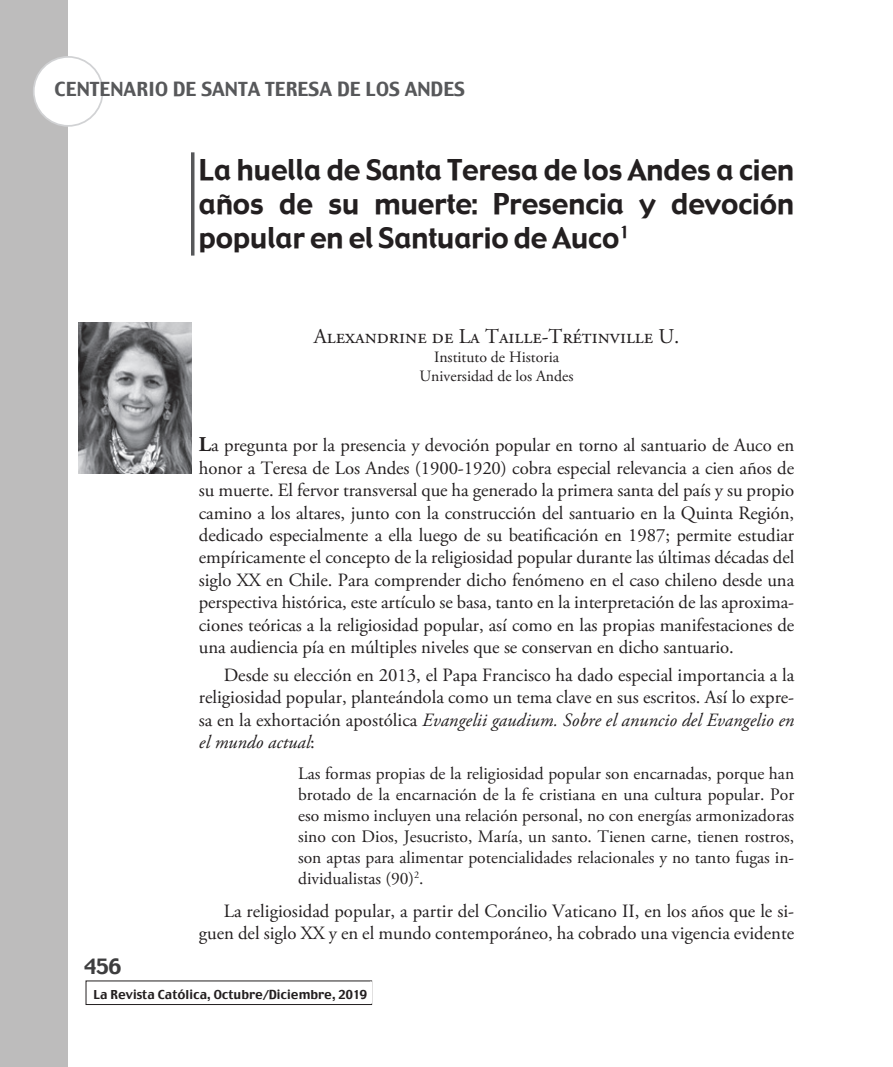
<style>
.page{position:relative;width:893px;height:1067px;background:#fff}
.page>*{position:absolute;margin:0;border:0;box-sizing:border-box;transform-origin:0 0}
.Cuerpo{font:28px/33.6px "Gadget";color:#231f20;text-align:justify}
.Cuerpo-2{font:21px "Adobe Garamond Pro";color:#231f20}
.t1{font:21px "Charcoal";color:#3e3e3f}
.t2{font:19.25px "Charcoal";color:#57585a}
.Cuerpo-3{font:18.72px/22.4px "Adobe Garamond Pro";letter-spacing:-.005em;color:#231f20;text-align:justify}
.Cuerpo-4{font:17.5px/21px "Adobe Garamond Pro";color:#231f20;text-align:justify}
.Cuerpo-5{font:15.75px "Adobe Garamond Pro";color:#231f20}
.t3{font:12.25px "Charcoal";color:#231f20}
.s1{font-weight:700;font-size:21px}
.s2{font-style:italic}
.s3{color:#fff}
</style>
<div class="page">
<div style="left:0;top:0;width:68px;height:1067px;background:#bdbcbc"></div>
<div style="left:86px;top:980px;width:286px;height:25px;border:1px solid #231f20"></div>
<hr style="left:370px;top:981px;width:2px;height:22px;background:#fff">
<div style="left:34px;top:57px;width:69px;height:69px;background:#fff;border-radius:50%"></div>
<div style="left:33px;top:56px;width:71px;height:71px;border:2px solid #d1d2d4;border-radius:50%"></div>
<hr style="left:191px;top:152px;width:3px;height:103px;background:#57585a">
<img style="left:78px;top:322px;width:114px;height:152px">
<p class="t2" style="left:55px;top:76px;width:412px">CENTENARIO DE SANTA TERESA DE LOS ANDES</p>
<p class="Cuerpo" style="left:199px;top:155px;width:597px">La huella de Santa Teresa de los Andes a cien años de su muerte: Presencia y devoción popular en el Santuario de Auco<sup>1</sup></p>
<p class="Cuerpo-2" style="left:314px;top:324px;width:367px">Alexandrine de La Taille-Trétinville U.</p>
<p class="Cuerpo-5" style="left:434px;top:347px;width:127px">Instituto de Historia</p>
<p class="Cuerpo-5" style="left:420px;top:366px;width:155px">Universidad de los Andes</p>
<p class="Cuerpo-3" style="left:199px;top:434px;width:597px"><span class="s1">L</span>a pregunta por la presencia y devoción popular en torno al santuario de Auco en honor a Teresa de Los Andes (1900-1920) cobra especial relevancia a cien años de su muerte. El fervor transversal que ha generado la primera santa del país y su propio camino a los altares, junto con la construcción del santuario en la Quinta Región, dedicado especialmente a ella luego de su beatificación en 1987; permite estudiar empíricamente el concepto de la religiosidad popular durante las últimas décadas del siglo XX en Chile. Para comprender dicho fenómeno en el caso chileno desde una perspectiva histórica, este artículo se basa, tanto en la interpretación de las aproxima&shy;ciones teóricas a la religiosidad popular, así como en las propias manifestaciones de una audiencia pía en múltiples niveles que se conservan en dicho santuario.</p>
<p class="Cuerpo-3" style="left:199px;top:664px;width:597px;text-indent:25px">Desde su elección en 2013, el Papa Francisco ha dado especial importancia a la religiosidad popular, planteándola como un tema clave en sus escritos. Así lo expre&shy;sa en la exhortación apostólica <span class="s2">Evangelii gaudium. Sobre el anuncio del Evangelio en el mundo actual</span>:</p>
<p class="Cuerpo-4" style="left:298px;top:763px;width:498px">Las formas propias de la religiosidad popular son encarnadas, porque han brotado de la encarnación de la fe cristiana en una cultura popular. Por eso mismo incluyen una relación personal, no con energías armonizadoras sino con Dios, Jesucristo, María, un santo. Tienen carne, tienen rostros, son aptas para alimentar potencialidades relacionales y no tanto fugas in&shy;dividualistas (90)<sup>2</sup>.</p>
<p class="Cuerpo-3" style="left:199px;top:900px;width:597px;text-align:right">La religiosidad popular, a partir del Concilio Vaticano II, en los años que le si&shy;guen del siglo XX y en el mundo contemporáneo, ha cobrado una vigencia evidente</p>
<p class="t1" style="left:84px;top:952px;width:38px">456</p>
<p class="t3" style="left:93px;top:986px;width:283px">La Revista Católica, Octubre/Diciembre, 2019<span class="s3">d</span></p>
</div>
